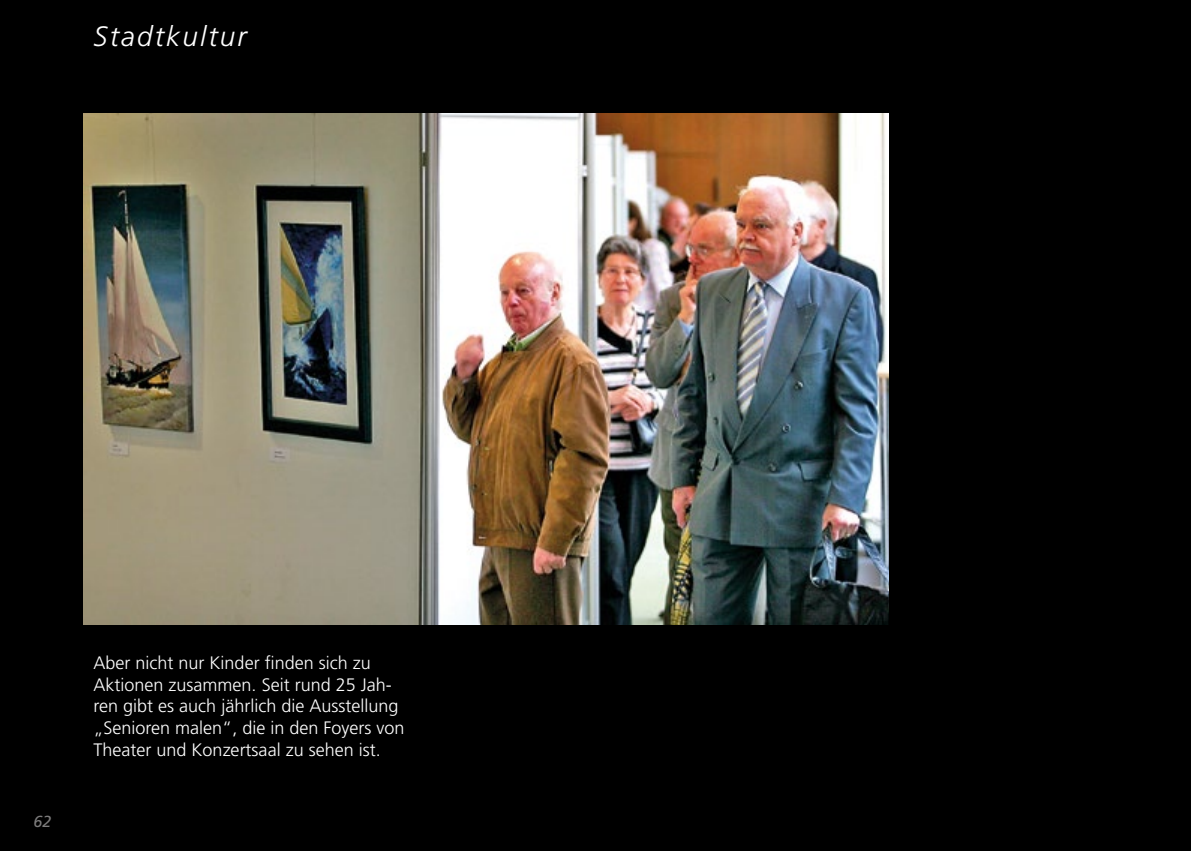
<style>
.page{position:relative;width:1191px;height:851px;background:#fff}
.page>*{position:absolute;margin:0;border:0;box-sizing:border-box;transform-origin:0 0}
.t1{font:italic 300 28px "Frutiger";letter-spacing:.075em;color:#fff}
.t2{font:300 18px/21.6px "Frutiger";color:#fff}
.t3{font:italic 16px "Frutiger";color:#7c7b7b}
</style>
<div class="page">
<div style="left:0;top:0;width:1092px;height:850px;background:#000"></div>
<img style="left:83px;top:113px;width:805px;height:511px">
<div style="left:1081px;top:0;width:110px;height:850px;background:#000"></div>
<h1 class="t1" style="left:94px;top:20px;width:155px">Stadtkultur</h1>
<p class="t3" style="left:34px;top:811px;width:19px">62</p>
<p class="t2" style="left:94px;top:652px;width:312px">Aber nicht nur Kinder finden sich zu Aktionen zusammen. Seit rund 25 Jah&shy;ren gibt es auch jährlich die Ausstellung „Senioren malen“, die in den Foyers von Theater und Konzertsaal zu sehen ist.</p>
</div>
